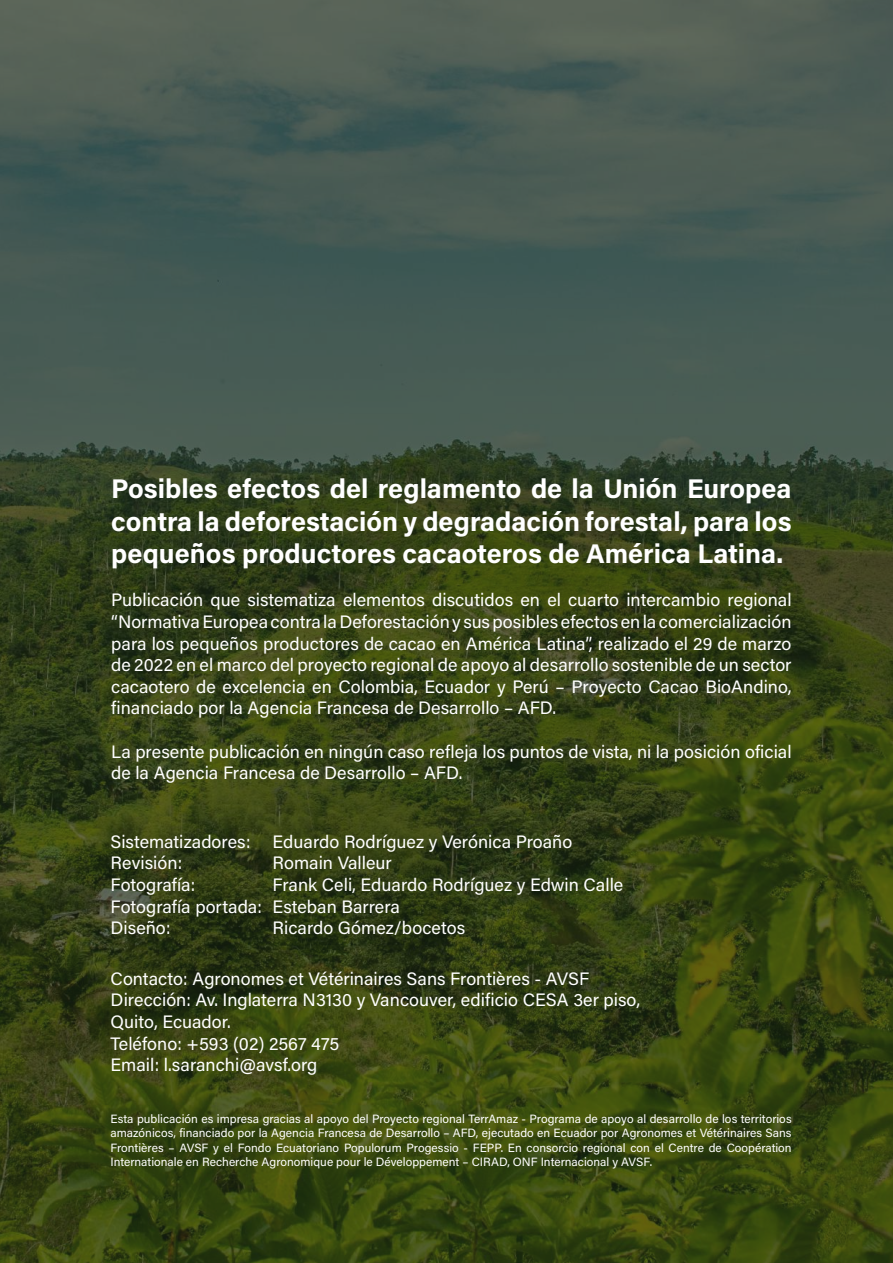
<style>
.page{position:relative;width:893px;height:1263px;background:#fff}
.page>*{position:absolute;margin:0;border:0;box-sizing:border-box;transform-origin:0 0}
.t1{font:27px/32.4px "Acumin Variable Concept";letter-spacing:.055em;color:#fff;text-align:justify}
.t2{font:18px/21.6px "Acumin Variable Concept";letter-spacing:.02em;color:#fff}
.t3{font:12px/14.4px "Acumin Variable Concept";letter-spacing:.02em;color:#fff;text-align:justify}
</style>
<div class="page">
<img style="left:0;top:0;width:893px;height:1263px">
<h1 class="t1" style="left:111px;top:472px;width:680px">Posibles efectos del reglamento de la Unión Europea contra la deforestación y degradación forestal, para los pequeños productores cacaoteros de América Latina.</h1>
<p class="t2" style="left:111px;top:589px;width:681px;text-align:justify">Publicación que sistematiza elementos discutidos en el cuarto intercambio regional “Normativa Europea contra la Deforestación y sus posibles efectos en la comercialización para los pequeños productores de cacao en América Latina”, realizado el 29 de marzo de 2022 en el marco del proyecto regional de apoyo al desarrollo sostenible de un sector cacaotero de excelencia en Colombia, Ecuador y Perú – Proyecto Cacao BioAndino, financiado por la Agencia Francesa de Desarrollo – AFD.</p>
<p class="t2" style="left:111px;top:740px;width:681px">La presente publicación en ningún caso refleja los puntos de vista, ni la posición oficial de la Agencia Francesa de Desarrollo – AFD.</p>
<p class="t2" style="left:111px;top:830px;width:463px">Sistematizadores: Eduardo Rodríguez y Verónica Proaño<br>Revisión:</p>
<p class="t2" style="left:273px;top:852px;width:120px">Romain Valleur</p>
<p class="t2" style="left:111px;top:873px;width:86px">Fotografía:</p>
<p class="t2" style="left:111px;top:873px;width:514px;text-indent:162px">Frank Celi, Eduardo Rodríguez y Edwin Calle<br>Fotografía portada: Esteban Barrera<br>Diseño:</p>
<p class="t2" style="left:273px;top:916px;width:194px">Ricardo Gómez/bocetos</p>
<p class="t2" style="left:111px;top:967px;width:530px">Contacto: Agronomes et Vétérinaires Sans Frontières - AVSF Dirección: Av. Inglaterra N3130 y Vancouver, edificio CESA 3er piso, Quito, Ecuador.<br>Teléfono: +593 (02) 2567 475<br>Email: l.saranchi@avsf.org</p>
<p class="t3" style="left:111px;top:1111px;width:682px">Esta publicación es impresa gracias al apoyo del Proyecto regional TerrAmaz - Programa de apoyo al desarrollo de los territorios amazónicos, financiado por la Agencia Francesa de Desarrollo – AFD, ejecutado en Ecuador por Agronomes et Vétérinaires Sans Frontières – AVSF y el Fondo Ecuatoriano Populorum Progessio - FEPP. En consorcio regional con el Centre de Coopération Internationale en Recherche Agronomique pour le Développement – CIRAD, ONF Internacional y AVSF.</p>
</div>
